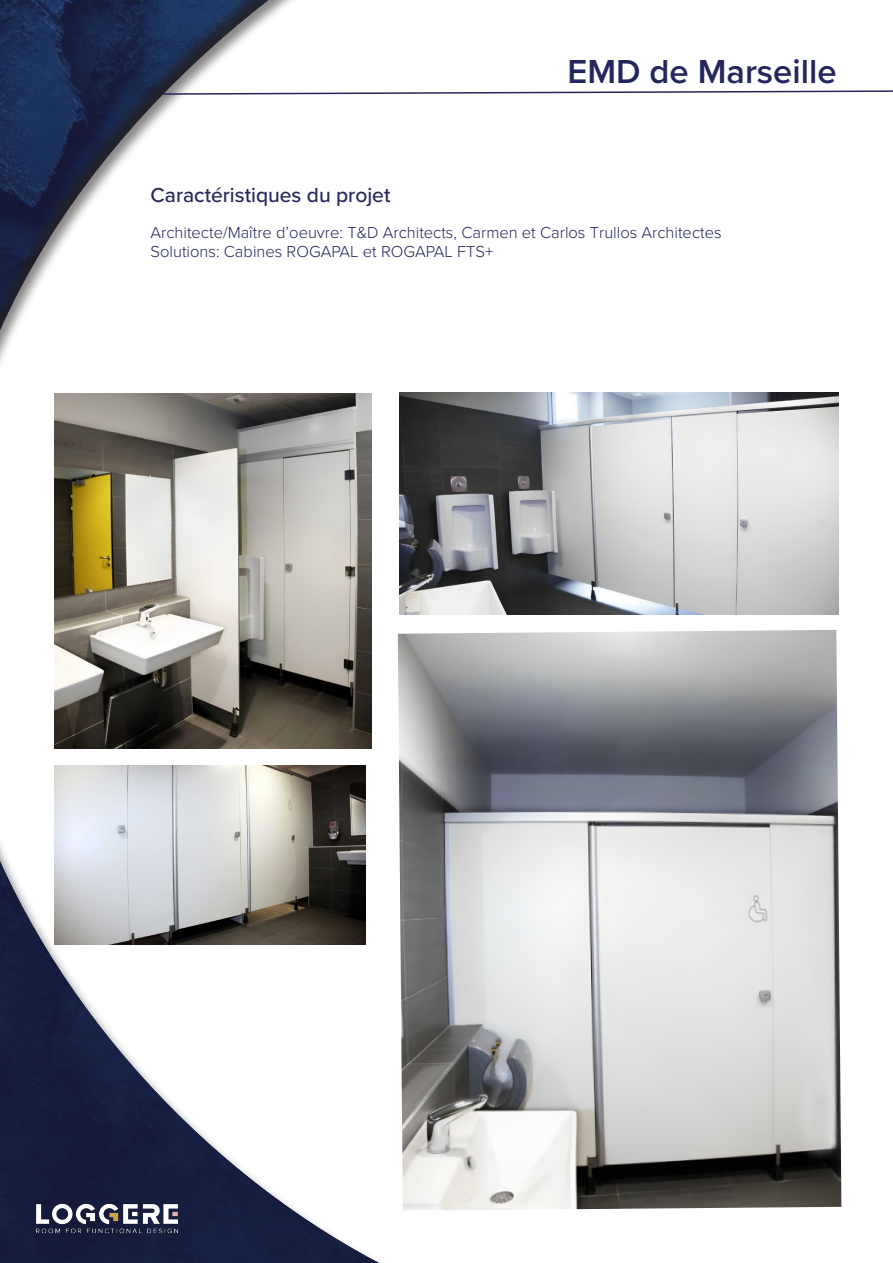
<style>
.page{position:relative;width:893px;height:1263px;background:#fff}
.page>*{position:absolute;margin:0;border:0;box-sizing:border-box;transform-origin:0 0}
.t1{font:600 34.5px "Proxima Nova";color:#24265d}
.t2{font:500 21px "Proxima Nova";color:#24265d}
.t3{font:300 16.5px/19.5px "Proxima Nova";color:#24265d}
</style>
<div class="page">
<div style="left:0;top:0;width:893px;height:1263px;background:#231f20;opacity:.54"></div>
<img style="left:28px;top:1195px;width:158px;height:47px">
<svg style="left:161px;top:90px;width:732px;height:6px"></svg>
<img style="left:400px;top:392px;width:438px;height:222px">
<img style="left:54px;top:765px;width:312px;height:179px">
<img style="left:398px;top:630px;width:443px;height:581px">
<img style="left:54px;top:393px;width:318px;height:356px">
<p class="t1" style="left:567px;top:46px;width:271px">EMD de Marseille</p>
<p class="t2" style="left:151px;top:179px;width:241px">Caractéristiques du projet</p>
<p class="t3" style="left:151px;top:222px;width:572px">Architecte/Maître d’oeuvre: T&amp;D Architects, Carmen et Carlos Trullos Architectes<br>Solutions: Cabines ROGAPAL et ROGAPAL FTS+</p>
</div>
